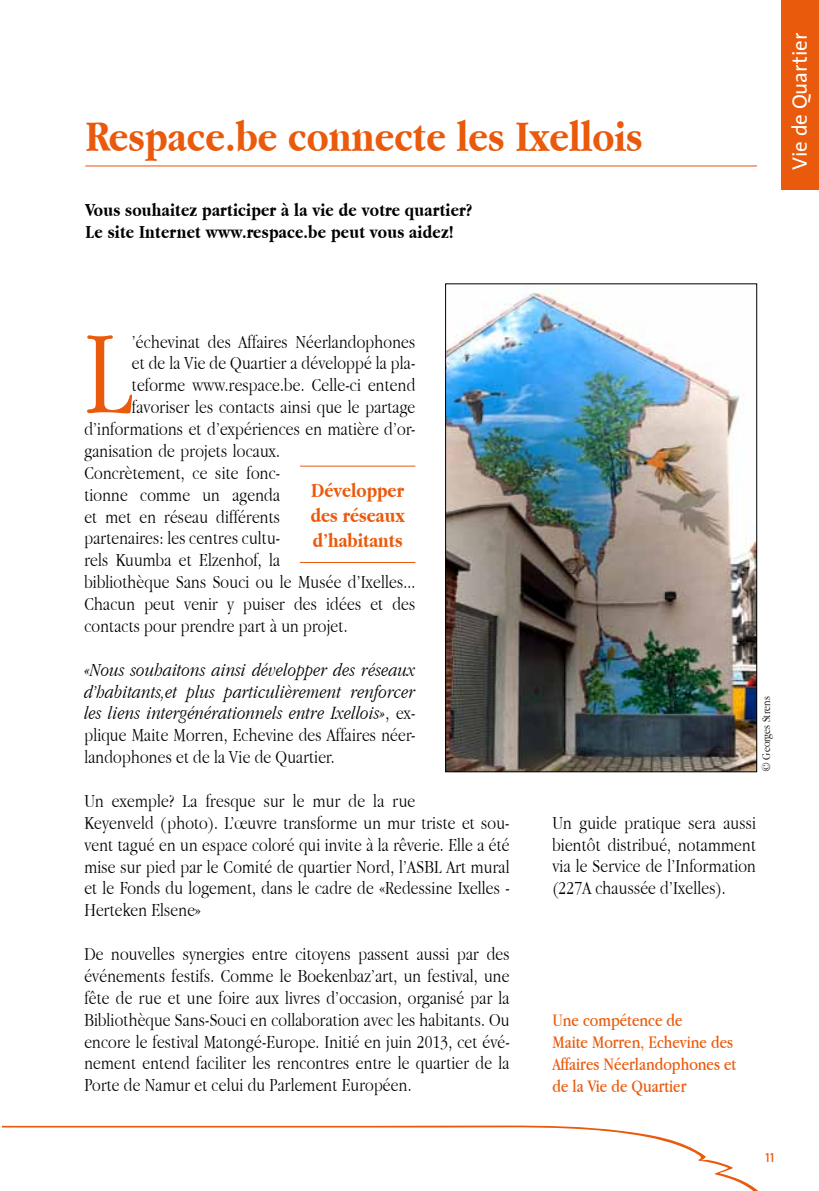
<style>
.page{position:relative;width:819px;height:1191px;background:#fff}
.page>*{position:absolute;margin:0;border:0;box-sizing:border-box;transform-origin:0 0}
.t1{font:300 123.38px "Apple Garamond";color:#ea5a0c}
.t2{font:700 45.5px "Apple Garamond";color:#ea5a0c}
.t3{font:700 21px/25.2px "Apple Garamond";color:#ea5a0c;text-align:justify}
.t4{font:21px "The Sans";color:#fff}
.t5{font:300 19.25px/21.9px "Apple Garamond";letter-spacing:.01em;color:#000;text-align:justify}
.t6{font:italic 300 19.25px/21.9px "Apple Garamond";letter-spacing:.01em;color:#000;text-align:justify}
.t7{font:700 19.25px/21.9px "Apple Garamond";letter-spacing:.01em;color:#000}
.t8{font:18.38px/21.9px "Apple Garamond";color:#ea5a0c}
.t9{font:15.75px "Perspective Sans";color:#ea5a0c}
.t10{font:300 12.25px "Apple Garamond";color:#000}
.s1{font-style:normal}
</style>
<div class="page">
<svg style="left:2px;top:1125px;width:756px;height:66px"></svg>
<div style="left:781px;top:0;width:38px;height:189px;background:#ea5a0c"></div>
<hr style="left:85px;top:165px;width:671px;height:1px;background:#ea5a0c">
<hr style="left:300px;top:466px;width:115px;height:1px;background:#ea5a0c">
<hr style="left:300px;top:562px;width:115px;height:1px;background:#ea5a0c">
<img style="left:447px;top:293px;width:308px;height:477px">
<div style="left:445px;top:283px;width:312px;height:489px;border:1px solid #000"></div>
<h2 class="t2" style="left:85px;top:110px;width:559px">Respace.be connecte les Ixellois</h2>
<p class="t7" style="left:85px;top:199px;width:388px">Vous souhaitez participer à la vie de votre quartier?<br>Le site Internet www.respace.be peut vous aidez!</p>
<p class="t4" style="left:782px;top:170px;width:139px;rotate:-90deg">Vie de Quartier</p>
<h1 class="t1" style="left:84px;top:301px;width:49px">L</h1>
<p class="t5" style="left:132px;top:330px;width:285px">’échevinat des Affaires Néerlandophones</p>
<p class="t5" style="left:132px;top:352px;width:285px">et de la Vie de Quartier a développé la pla-</p>
<p class="t5" style="left:132px;top:374px;width:285px">teforme www.respace.be. Celle-ci entend</p>
<p class="t5" style="left:132px;top:396px;width:285px">favoriser les contacts ainsi que le partage</p>
<p class="t5" style="left:84px;top:417px;width:332px">d’informations et d’expériences en matière d’or-</p>
<p class="t5" style="left:84px;top:439px;width:197px">ganisation de projets locaux.</p>
<p class="t5" style="left:84px;top:461px;width:197px">Concrètement, ce site fonc-</p>
<p class="t5" style="left:84px;top:483px;width:197px">tionne comme un agenda</p>
<p class="t5" style="left:84px;top:505px;width:197px">et met en réseau différents</p>
<p class="t5" style="left:84px;top:527px;width:197px">partenaires: les centres cultu-</p>
<p class="t5" style="left:84px;top:549px;width:197px">rels Kuumba et Elzenhof, la</p>
<p class="t5" style="left:84px;top:571px;width:332px">bibliothèque Sans Souci ou le Musée d’Ixelles...</p>
<p class="t5" style="left:84px;top:592px;width:332px">Chacun peut venir y puiser des idées et des</p>
<p class="t5" style="left:84px;top:614px;width:264px">contacts pour prendre part à un projet.</p>
<p class="t6" style="left:84px;top:658px;width:332px">«Nous souhaitons ainsi développer des réseaux d’habitants,et plus particulièrement renforcer les liens intergénérationnels entre Ixellois»<span class="s1">, ex&shy;plique Maite Morren, Echevine des Affaires néer&shy;landophones et de la Vie de Quartier.</span></p>
<p class="t5" style="left:84px;top:789px;width:427px;text-align:left">Un exemple? La fresque sur le mur de la rue<br>Keyenveld (photo). L’œuvre transforme un mur triste et sou&shy;vent tagué en un espace coloré qui invite à la rêverie. Elle a été mise sur pied par le Comité de quartier Nord, l’ASBL Art mural et le Fonds du logement, dans le cadre de «Redessine Ixelles - Herteken Elsene»</p>
<p class="t5" style="left:84px;top:942px;width:427px">De nouvelles synergies entre citoyens passent aussi par des événements festifs. Comme le Boekenbaz’art, un festival, une fête de rue et une foire aux livres d’occasion, organisé par la Bibliothèque Sans-Souci en collaboration avec les habitants. Ou encore le festival Matongé-Europe. Initié en juin 2013, cet évé&shy;nement entend faciliter les rencontres entre le quartier de la Porte de Namur et celui du Parlement Européen.</p>
<p class="t3" style="left:310px;top:477px;width:95px">Développer des réseaux d’habitants</p>
<p class="t10" style="left:759px;top:772px;width:77px;rotate:-90deg">© Georges Strens</p>
<p class="t5" style="left:552px;top:811px;width:205px">Un guide pratique sera aussi bientôt distribué, notamment via le Service de l’Information (227A chaussée d’Ixelles).</p>
<p class="t8" style="left:552px;top:1008px;width:185px">Une compétence de<br>Maite Morren, Echevine des<br>Affaires Néerlandophones et de la Vie de Quartier</p>
<p class="t9" style="left:765px;top:1147px;width:11px">11</p>
</div>
